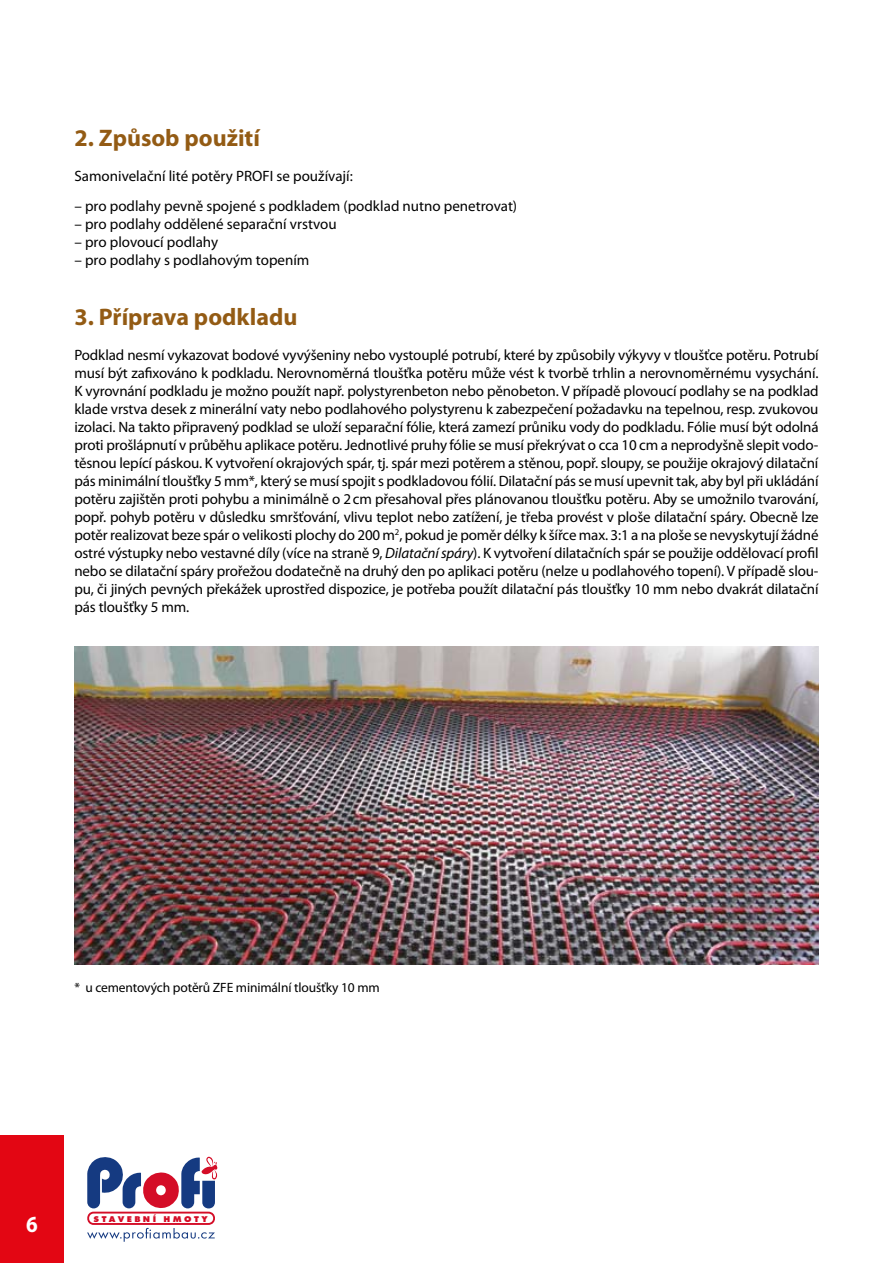
<style>
.page{position:relative;width:893px;height:1263px;background:#fff}
.page>*{position:absolute;margin:0;border:0;box-sizing:border-box;transform-origin:0 0}
._2_nadpis_odstavce{font:700 24px "Myriad Pro";color:#935b14}
.t1{font:700 23.1px "Myriad Pro";color:#fff;scale:.91 1}
._4_text{font:15px/18px "Myriad Pro";color:#000;text-align:justify}
._4_text-2{font:13.5px "Myriad Pro";letter-spacing:-.01em;color:#000}
.t2{font:800 8.7px "Futura TCE";letter-spacing:.265em;color:#d40d27;scale:1.06 1}
.s1{font-style:italic}
</style>
<div class="page">
<img style="left:74px;top:646px;width:745px;height:318px">
<div style="left:0;top:1135px;width:64px;height:128px;background:#e30613"></div>
<svg style="left:87px;top:1156px;width:131px;height:86px"></svg>
<p class="_2_nadpis_odstavce" style="left:74px;top:122px;width:187px">2. Způsob použití</p>
<p class="_4_text" style="left:74px;top:166px;width:280px">Samonivelační lité potěry PROFI se používají:</p>
<p class="_4_text" style="left:74px;top:197px;width:444px">– pro podlahy pevně spojené s podkladem (podklad nutno penetrovat)</p>
<p class="_4_text" style="left:74px;top:215px;width:264px">– pro podlahy oddělené separační vrstvou</p>
<p class="_4_text" style="left:74px;top:233px;width:145px">– pro plovoucí podlahy</p>
<p class="_4_text" style="left:74px;top:251px;width:236px">– pro podlahy s podlahovým topením</p>
<p class="_2_nadpis_odstavce" style="left:74px;top:301px;width:224px">3. Příprava podkladu</p>
<p class="_4_text" style="left:74px;top:346px;width:746px">Podklad nesmí vykazovat bodové vyvýšeniny nebo vystouplé potrubí, které by způsobily výkyvy v tloušťce potěru. Potrubí musí být zafixováno k podkladu. Nerovnoměrná tloušťka potěru může vést k tvorbě trhlin a nerovnoměrnému vysychání.<br>K vyrovnání podkladu je možno použít např. polystyrenbeton nebo pěnobeton. V případě plovoucí podlahy se na podklad klade vrstva desek z minerální vaty nebo podlahového polystyrenu k zabezpečení požadavku na tepelnou, resp. zvukovou izolaci. Na takto připravený podklad se uloží separační fólie, která zamezí průniku vody do podkladu. Fólie musí být odolná proti prošlápnutí v průběhu aplikace potěru. Jednotlivé pruhy fólie se musí překrývat o cca 10 cm a neprodyšně slepit vodo&shy;těsnou lepící páskou. K vytvoření okrajových spár, tj. spár mezi potěrem a stěnou, popř. sloupy, se použije okrajový dilatační pás minimální tloušťky 5 mm*, který se musí spojit s podkladovou fólií. Dilatační pás se musí upevnit tak, aby byl při ukládání potěru zajištěn proti pohybu a minimálně o 2cm přesahoval přes plánovanou tloušťku potěru. Aby se umožnilo tvarování, popř. pohyb potěru v důsledku smršťování, vlivu teplot nebo zatížení, je třeba provést v ploše dilatační spáry. Obecně lze potěr realizovat beze spár o velikosti plochy do 200 m<sup>2</sup>, pokud je poměr délky k šířce max. 3:1 a na ploše se nevyskytují žádné ostré výstupky nebo vestavné díly (více na straně 9, <span class="s1">Dilatační spáry</span>). K vytvoření dilatačních spár se použije oddělovací profil nebo se dilatační spáry prořežou dodatečně na druhý den po aplikaci potěru (nelze u podlahového topení). V případě slou&shy;pu, či jiných pevných překážek uprostřed dispozice, je potřeba použít dilatační pás tloušťky 10 mm nebo dvakrát dilatační pás tloušťky 5 mm.</p>
<p class="_4_text-2" style="left:74px;top:979px;width:307px">* u cementových potěrů ZFE minimální tloušťky 10 mm</p>
<p class="t1" style="left:26px;top:1209px;width:14px">6</p>
<p class="t2" style="left:94px;top:1213px;width:109px">STAVEBNÍ HMOTY</p>
</div>
